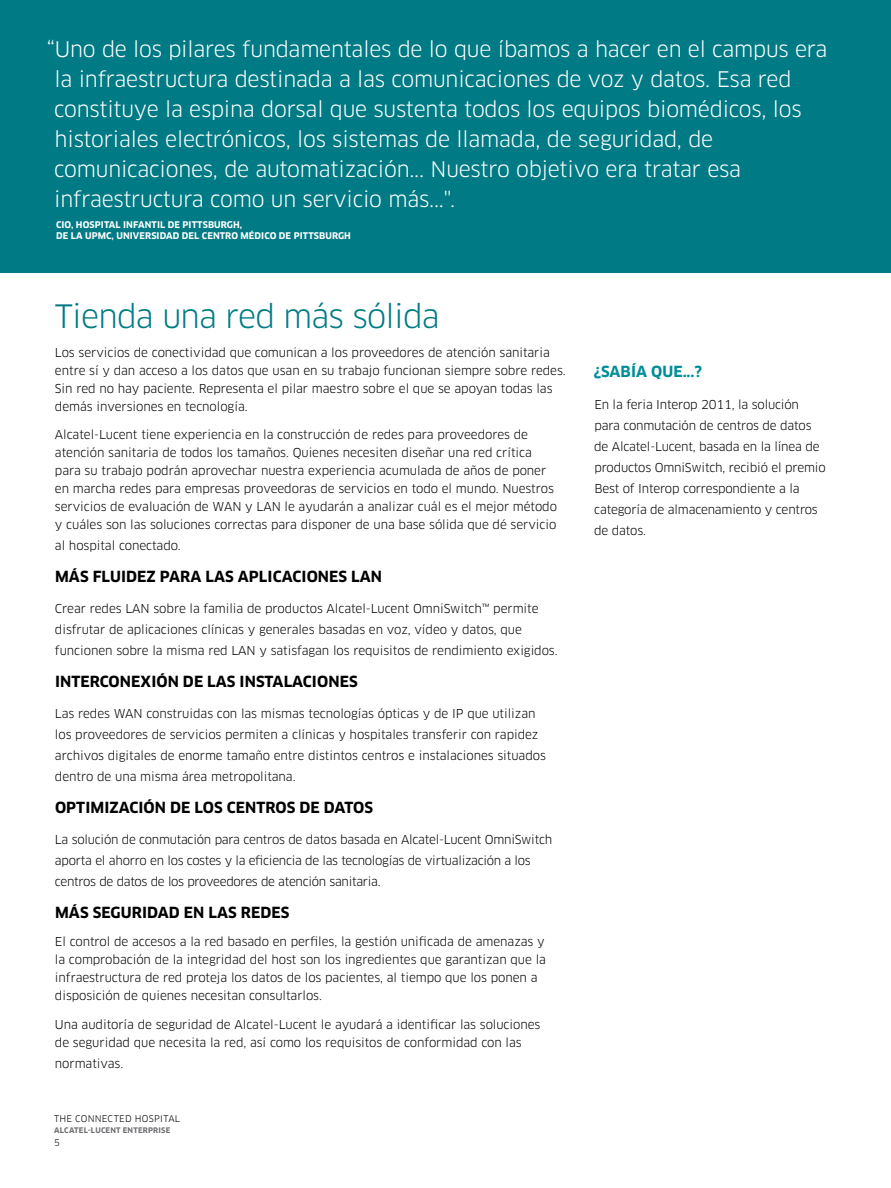
<style>
.page{position:relative;width:891px;height:1188px;background:#fff}
.page>*{position:absolute;margin:0;border:0;box-sizing:border-box;transform-origin:0 0}
.t1{font:31.5px "Clan OT";letter-spacing:-.025em;color:#007b85}
.t2{font:21px/30px "Clan OT";letter-spacing:-.01em;color:#fff}
.t3{font:700 15px "Clan OT";letter-spacing:.005em;color:#000}
.t4{font:700 15px "Clan OT";letter-spacing:.005em;color:#008e98}
.t5{font:12px/18px "Clan OT";letter-spacing:-.005em;color:#000}
.t6{font:12px/21px "Clan OT";letter-spacing:-.025em;color:#000}
.t7{font:700 9px/10.5px "Clan OT";letter-spacing:.01em;color:#fff}
.t8{font:9px "Clan OT";letter-spacing:.03em;color:#000}
.t9{font:700 7.5px "Clan OT";letter-spacing:.025em;color:#6d6e71}
</style>
<div class="page">
<div style="left:0;top:0;width:891px;height:272px;background:#007b85"></div>
<p class="t2" style="left:54px;top:34px;width:775px;text-indent:-7px">“U no de los pilares fundamentales de lo que íbamos a hacer en el campus era la infraestructura destinada a las comunicaciones de voz y datos. Esa red constituye la espina dorsal que sustenta todos los equipos biomédicos, los historiales electrónicos, los sistemas de llamada, de seguridad, de comunicaciones, de automatización... N uestro objetivo era tratar esa infraestructura como un servicio más...".</p>
<p class="t7" style="left:56px;top:220px;width:295px">CIO, HOSPITAL I NFANTIL DE PITTSBURGH,<br>DE LA UPMC, UNIVERSIDAD DEL CENTRO MÉDICO DE PITTSBURGH</p>
<h1 class="t1" style="left:55px;top:298px;width:386px">Tienda una red más sólida</h1>
<p class="t5" style="left:55px;top:343px;width:512px">Los servicios de conectividad que comunican a los proveedores de atención sanitaria entre sí y dan acceso a los datos que usan en su trabajo funcionan siempre sobre redes.<br>Sin red no hay paciente. Representa el pilar maestro sobre el que se apoyan todas las demás inversiones en tecnología.</p>
<p class="t5" style="left:55px;top:426px;width:504px">Alcatel-Lucent tiene experiencia en la construcción de redes para proveedores de atención sanitaria de todos los tamaños. Quienes necesiten diseñar una red crítica para su trabajo podrán aprovechar nuestra experiencia acumulada de años de poner en marcha redes para empresas proveedoras de servicios en todo el mundo. N uestros servicios de evaluación de WAN y LAN le ayudarán a analizar cuál es el mejor método y cuáles son las soluciones correctas para disponer de una base sólida que dé servicio</p>
<p class="t5" style="left:55px;top:537px;width:127px">al hospital conectado.</p>
<p class="t3" style="left:55px;top:567px;width:307px">MÁS FLUIDEZ PARA LAS APLICACIONES LAN</p>
<p class="t5" style="left:55px;top:598px;width:504px;line-height:21px">Crear redes LAN sobre la familia de productos Alcatel-Lucent OmniSwitch™ permite disfrutar de aplicaciones clínicas y generales basadas en voz, vídeo y datos, que funcionen sobre la misma red LAN y satisfagan los requisitos de rendimiento exigidos.</p>
<p class="t3" style="left:55px;top:672px;width:304px">I NTERCONEXIÓN DE LAS INSTALACIONES</p>
<p class="t5" style="left:55px;top:703px;width:492px;line-height:21px">Las redes WAN construidas con las mismas tecnologías ópticas y de I P que utilizan los proveedores de servicios permiten a clínicas y hospitales transferir con rapidez archivos digitales de enorme tamaño entre distintos centros e instalaciones situados dentro de una misma área metropolitana.</p>
<p class="t3" style="left:55px;top:798px;width:320px">OPTIMIZACIÓN DE LOS CENTROS DE DATOS</p>
<p class="t6" style="left:55px;top:829px;width:499px">La solución de conmutación para centros de datos basada en Alcatel-Lucent OmniSwitch aporta el ahorro en los costes y la eficiencia de las tecnologías de virtualización a los centros de datos de los proveedores de atención sanitaria.</p>
<p class="t3" style="left:55px;top:903px;width:236px">MÁS SEGURIDAD EN LAS REDES</p>
<p class="t5" style="left:55px;top:933px;width:493px">El control de accesos a la red basado en perfiles, la gestión unificada de amenazas y la comprobación de la integridad del host son los ingredientes que garantizan que la infraestructura de red proteja los datos de los pacientes, al tiempo que los ponen a disposición de quienes necesitan consultarlos.</p>
<p class="t5" style="left:55px;top:1015px;width:487px">U na auditoría de seguridad de Alcatel-Lucent le ayudará a identificar las soluciones de seguridad que necesita la red, así como los requisitos de conformidad con las</p>
<p class="t5" style="left:55px;top:1054px;width:70px">normativas.</p>
<p class="t8" style="left:54px;top:1113px;width:125px">th e connected hospital</p>
<p class="t9" style="left:54px;top:1126px;width:118px">ALCATEL-LUCENT ENTERPRISE</p>
<p class="t8" style="left:54px;top:1138px;width:7px">5</p>
<p class="t4" style="left:594px;top:363px;width:110px">¿SABÍA QUE...?</p>
<p class="t5" style="left:594px;top:394px;width:233px;line-height:21px">En la feria I nterop 2011, la solución para conmutación de centros de datos de Alcatel-Lucent, basada en la línea de productos OmniSwitch, recibió el premio Best of I nterop correspondiente a la categoría de almacenamiento y centros de datos.</p>
</div>
